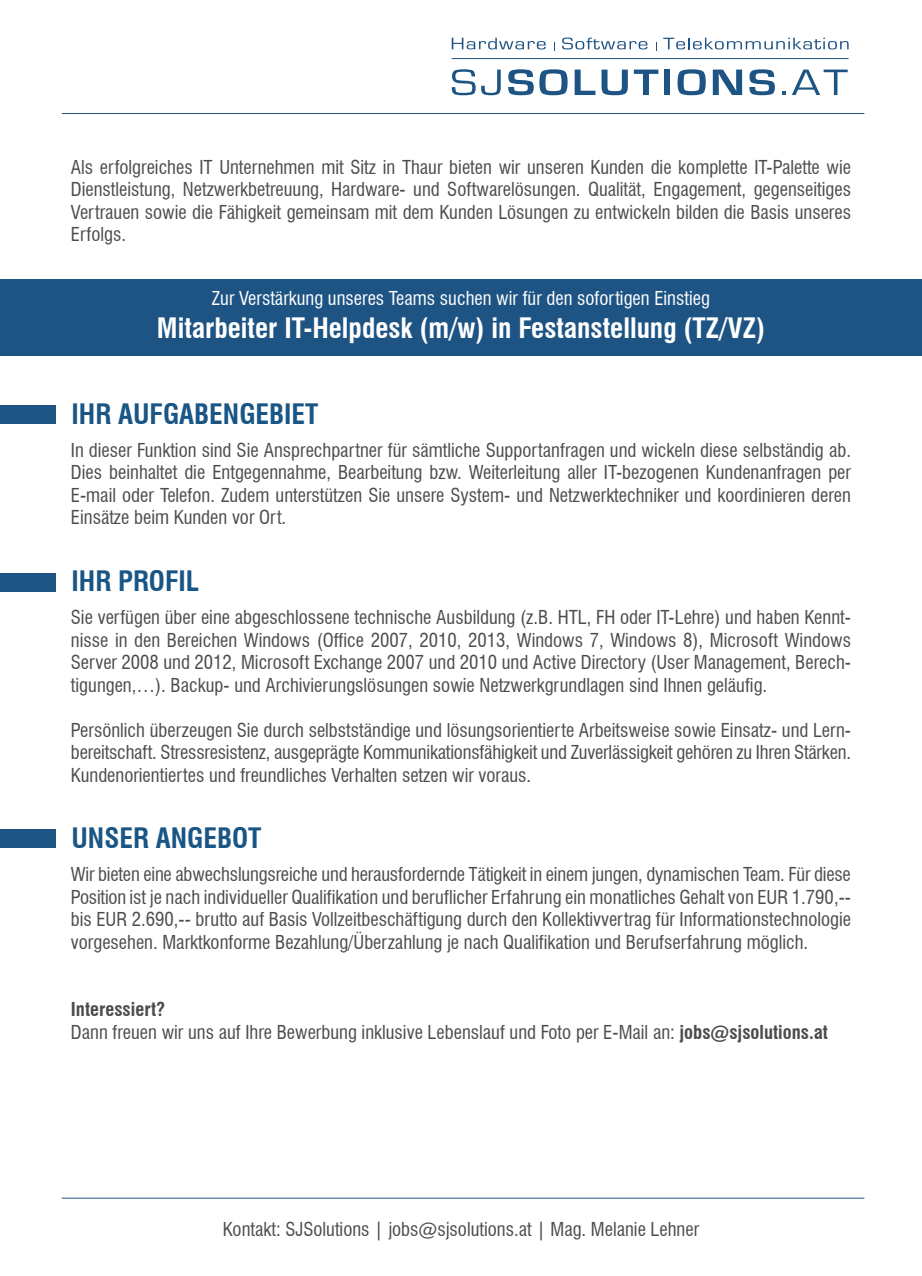
<style>
.page{position:relative;width:922px;height:1276px;background:#fff}
.page>*{position:absolute;margin:0;border:0;box-sizing:border-box;transform-origin:0 0}
.t1{font:700 condensed 27.5px "Swiss 721 BT";color:#fff}
.t2{font:700 condensed 27.5px "Swiss 721 BT";color:#195585}
.t3{font:condensed 18.75px/22.5px "Swiss 721 BT";color:#4b4c4d;text-align:justify}
.t4{font:condensed 18.75px "Swiss 721 BT";color:#fff}
.s1{font-weight:700}
</style>
<div class="page">
<div style="left:0;top:279px;width:921px;height:76px;background:#1e5484"></div>
<div style="left:0;top:405px;width:55px;height:19px;background:#1e5484"></div>
<div style="left:0;top:573px;width:55px;height:18px;background:#1e5484"></div>
<div style="left:0;top:829px;width:55px;height:19px;background:#1e5484"></div>
<svg style="left:451px;top:69px;width:24px;height:26px"></svg>
<svg style="left:481px;top:70px;width:19px;height:25px"></svg>
<svg style="left:508px;top:69px;width:25px;height:26px"></svg>
<svg style="left:539px;top:69px;width:28px;height:26px"></svg>
<svg style="left:574px;top:70px;width:21px;height:25px"></svg>
<svg style="left:601px;top:70px;width:26px;height:25px"></svg>
<svg style="left:633px;top:70px;width:25px;height:25px"></svg>
<div style="left:664px;top:70px;width:6px;height:25px;background:#1e5484"></div>
<svg style="left:677px;top:69px;width:28px;height:26px"></svg>
<svg style="left:712px;top:70px;width:30px;height:25px"></svg>
<svg style="left:749px;top:69px;width:25px;height:26px"></svg>
<svg style="left:792px;top:70px;width:55px;height:25px"></svg>
<svg style="left:451px;top:38px;width:94px;height:11px"></svg>
<svg style="left:562px;top:38px;width:85px;height:11px"></svg>
<svg style="left:663px;top:38px;width:185px;height:11px"></svg>
<hr style="left:451px;top:58px;width:397px;height:1px;background:#1e5484">
<hr style="left:62px;top:113px;width:802px;height:1px;background:#1e5484">
<hr style="left:62px;top:1197px;width:802px;height:1px;background:#1e5484">
<p class="t3" style="left:71px;top:156px;width:781px">Als erfolgreiches IT Unternehmen mit Sitz in Thaur bieten wir unseren Kunden die komplette IT-Palette wie Dienstleistung, Netzwerkbetreuung, Hardware- und Softwarelösungen. Qualität, Engagement, gegenseitiges Vertrauen sowie die Fähigkeit gemeinsam mit dem Kunden Lösungen zu entwickeln bilden die Basis unseres Erfolgs.</p>
<p class="t4" style="left:212px;top:287px;width:499px">Zur Verstärkung unseres Teams suchen wir für den sofortigen Einstieg</p>
<h1 class="t1" style="left:157px;top:311px;width:609px">Mitarbeiter IT-Helpdesk (m/w) in Festanstellung (TZ/VZ)</h1>
<h1 class="t2" style="left:71px;top:397px;width:248px">IHR AUFGABENGEBIET</h1>
<p class="t3" style="left:71px;top:439px;width:781px">In dieser Funktion sind Sie Ansprechpartner für sämtliche Supportanfragen und wickeln diese selbständig ab.<br>Dies beinhaltet die Entgegennahme, Bearbeitung bzw. Weiterleitung aller IT-bezogenen Kundenanfragen per E-mail oder Telefon. Zudem unterstützen Sie unsere System- und Netzwerktechniker und koordinieren deren Einsätze beim Kunden vor Ort.</p>
<h1 class="t2" style="left:71px;top:565px;width:129px">IHR PROFIL</h1>
<p class="t3" style="left:71px;top:606px;width:781px">Sie verfügen über eine abgeschlossene technische Ausbildung (z.B. HTL, FH oder IT-Lehre) und haben Kennt&shy;nisse in den Bereichen Windows (Office 2007, 2010, 2013, Windows 7, Windows 8), Microsoft Windows Server 2008 und 2012, Microsoft Exchange 2007 und 2010 und Active Directory (User Management, Berech&shy;tigungen,…). Backup- und Archivierungslösungen sowie Netzwerkgrundlagen sind Ihnen geläufig.</p>
<p class="t3" style="left:71px;top:718px;width:781px">Persönlich überzeugen Sie durch selbstständige und lösungsorientierte Arbeitsweise sowie Einsatz- und Lern&shy;bereitschaft. Stressresistenz, ausgeprägte Kommunikationsfähigkeit und Zuverlässigkeit gehören zu Ihren Stärken.<br>Kundenorientiertes und freundliches Verhalten setzen wir voraus.</p>
<h1 class="t2" style="left:71px;top:822px;width:191px">UNSER ANGEBOT</h1>
<p class="t3" style="left:71px;top:863px;width:781px">Wir bieten eine abwechslungsreiche und herausfordernde Tätigkeit in einem jungen, dynamischen Team. Für diese Position ist je nach individueller Qualifikation und beruflicher Erfahrung ein monatliches Gehalt von EUR 1.790,-- bis EUR 2.690,-- brutto auf Basis Vollzeitbeschäftigung durch den Kollektivvertrag für Informationstechnologie vorgesehen. Marktkonforme Bezahlung/Überzahlung je nach Qualifikation und Berufserfahrung möglich.</p>
<p class="t3" style="left:71px;top:998px;width:758px"><span class="s1">Interessiert?<br></span>Dann freuen wir uns auf Ihre Bewerbung inklusive Lebenslauf und Foto per E-Mail an: <span class="s1">jobs@sjsolutions.at</span></p>
<p class="t3" style="left:223px;top:1217px;width:477px">Kontakt: SJSolutions | jobs@sjsolutions.at | Mag. Melanie Lehner</p>
</div>
